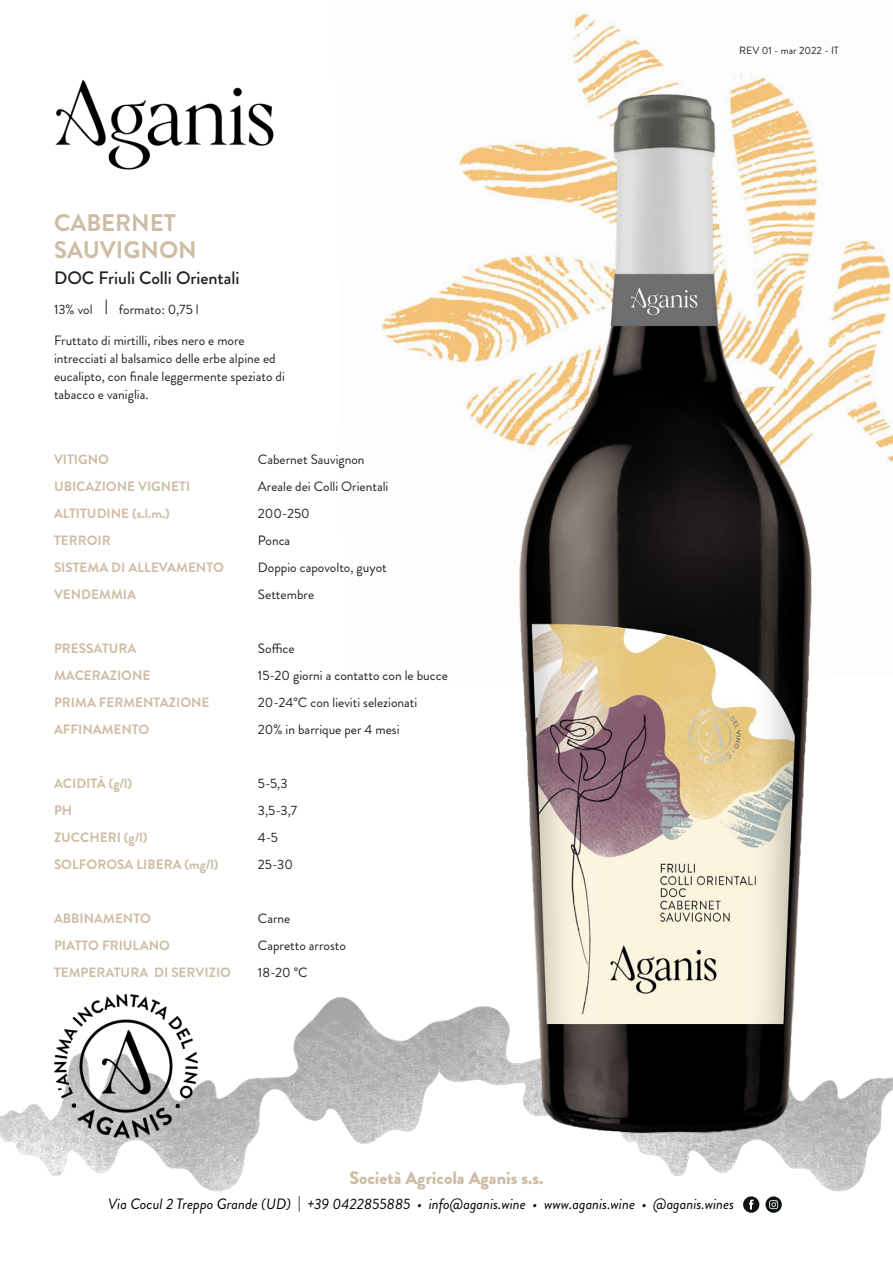
<style>
.page{position:relative;width:893px;height:1263px;background:#fff}
.page>*{position:absolute;margin:0;border:0;box-sizing:border-box;transform-origin:0 0}
.t1{font:700 24px "Brandon Grotesque";color:#cebda4}
.t2{font:900 18px "Brandon Grotesque";color:#cebda4}
.t3{font:500 18px "Brandon Grotesque";color:#231f20}
.t4{font:italic 15px "Brandon Grotesque";color:#000}
.t5{font:13.5px "Brandon Grotesque";color:#231f20}
.t6{font:700 13.5px "Brandon Grotesque";color:#cebda4}
.t7{font:10.5px "Brandon Grotesque";color:#231f20}
.s1{font-style:normal}
</style>
<div class="page">
<img style="left:0;top:997px;width:893px;height:216px">
<img style="left:55px;top:79px;width:219px;height:91px">
<img style="left:2px;top:993px;width:247px;height:180px">
<img style="left:382px;top:13px;width:511px;height:450px">
<svg style="left:765px;top:1196px;width:17px;height:17px"></svg>
<svg style="left:769px;top:1200px;width:9px;height:9px"></svg>
<svg style="left:743px;top:1196px;width:16px;height:17px"></svg>
<svg style="left:749px;top:1199px;width:4px;height:10px"></svg>
<svg style="left:106px;top:300px;width:1px;height:14px"></svg>
<img style="left:478px;top:91px;width:355px;height:1063px">
<p class="t1" style="left:54px;top:206px;width:123px">CABERNET</p>
<p class="t1" style="left:54px;top:233px;width:144px">SAUVIGNON</p>
<p class="t3" style="left:54px;top:265px;width:187px">DOC Friuli Colli Orientali</p>
<p class="t5" style="left:54px;top:300px;width:40px">13% vol</p>
<p class="t5" style="left:119px;top:300px;width:81px">formato: 0,75 l</p>
<p class="t5" style="left:54px;top:331px;width:192px">Fruttato di mirtilli, ribes nero e more</p>
<p class="t5" style="left:54px;top:349px;width:223px">intrecciati al balsamico delle erbe alpine ed</p>
<p class="t5" style="left:54px;top:367px;width:232px">eucalipto, con finale leggermente speziato di</p>
<p class="t5" style="left:54px;top:385px;width:96px">tabacco e vaniglia.</p>
<p class="t6" style="left:54px;top:450px;width:57px">VITIGNO</p>
<p class="t6" style="left:54px;top:477px;width:138px">UBICAZIONE VIGNETI</p>
<p class="t6" style="left:54px;top:504px;width:117px">ALTITUDINE (s.l.m.)</p>
<p class="t6" style="left:54px;top:531px;width:58px">TERROIR</p>
<p class="t6" style="left:54px;top:558px;width:171px">SISTEMA DI ALLEVAMENTO</p>
<p class="t6" style="left:54px;top:585px;width:83px">VENDEMMIA</p>
<p class="t6" style="left:54px;top:639px;width:84px">PRESSATURA</p>
<p class="t6" style="left:54px;top:666px;width:98px">MACERAZIONE</p>
<p class="t6" style="left:54px;top:693px;width:157px">PRIMA FERMENTAZIONE</p>
<p class="t6" style="left:54px;top:720px;width:97px">AFFINAMENTO</p>
<p class="t6" style="left:54px;top:774px;width:80px">ACIDITÀ (g/l)</p>
<p class="t6" style="left:54px;top:801px;width:20px">PH</p>
<p class="t6" style="left:54px;top:828px;width:95px">ZUCCHERI (g/l)</p>
<p class="t6" style="left:54px;top:855px;width:166px">SOLFOROSA LIBERA (mg/l)</p>
<p class="t6" style="left:54px;top:909px;width:98px">ABBINAMENTO</p>
<p class="t6" style="left:54px;top:936px;width:118px">PIATTO FRIULANO</p>
<p class="t6" style="left:54px;top:963px;width:179px">TEMPERATURA DI SERVIZIO</p>
<p class="t5" style="left:258px;top:450px;width:108px">Cabernet Sauvignon</p>
<p class="t5" style="left:258px;top:477px;width:132px">Areale dei Colli Orientali</p>
<p class="t5" style="left:258px;top:504px;width:53px">200-250</p>
<p class="t5" style="left:258px;top:531px;width:34px">Ponca</p>
<p class="t5" style="left:258px;top:558px;width:130px">Doppio capovolto, guyot</p>
<p class="t5" style="left:258px;top:585px;width:58px">Settembre</p>
<p class="t5" style="left:258px;top:639px;width:38px">Soffice</p>
<p class="t5" style="left:258px;top:666px;width:191px">15-20 giorni a contatto con le bucce</p>
<p class="t5" style="left:258px;top:693px;width:161px">20-24°C con lieviti selezionati</p>
<p class="t5" style="left:258px;top:720px;width:143px">20% in barrique per 4 mesi</p>
<p class="t5" style="left:258px;top:774px;width:31px">5-5,3</p>
<p class="t5" style="left:258px;top:801px;width:41px">3,5-3,7</p>
<p class="t5" style="left:258px;top:828px;width:22px">4-5</p>
<p class="t5" style="left:258px;top:855px;width:36px">25-30</p>
<p class="t5" style="left:258px;top:909px;width:34px">Carne</p>
<p class="t5" style="left:258px;top:936px;width:90px">Capretto arrosto</p>
<p class="t5" style="left:258px;top:963px;width:51px">18-20 °C</p>
<p class="t2" style="left:349px;top:1165px;width:196px">Società Agricola Aganis s.s.</p>
<p class="t7" style="left:739px;top:43px;width:101px">REV 01 - mar 2022 - IT</p>
<p class="t4" style="left:108px;top:1193px;width:627px">Via Cocul 2 Treppo Grande (UD) <span class="s1">|</span> +39 0422855885 • info@aganis.wine • www.aganis.wine • @aganis.wines</p>
</div>
